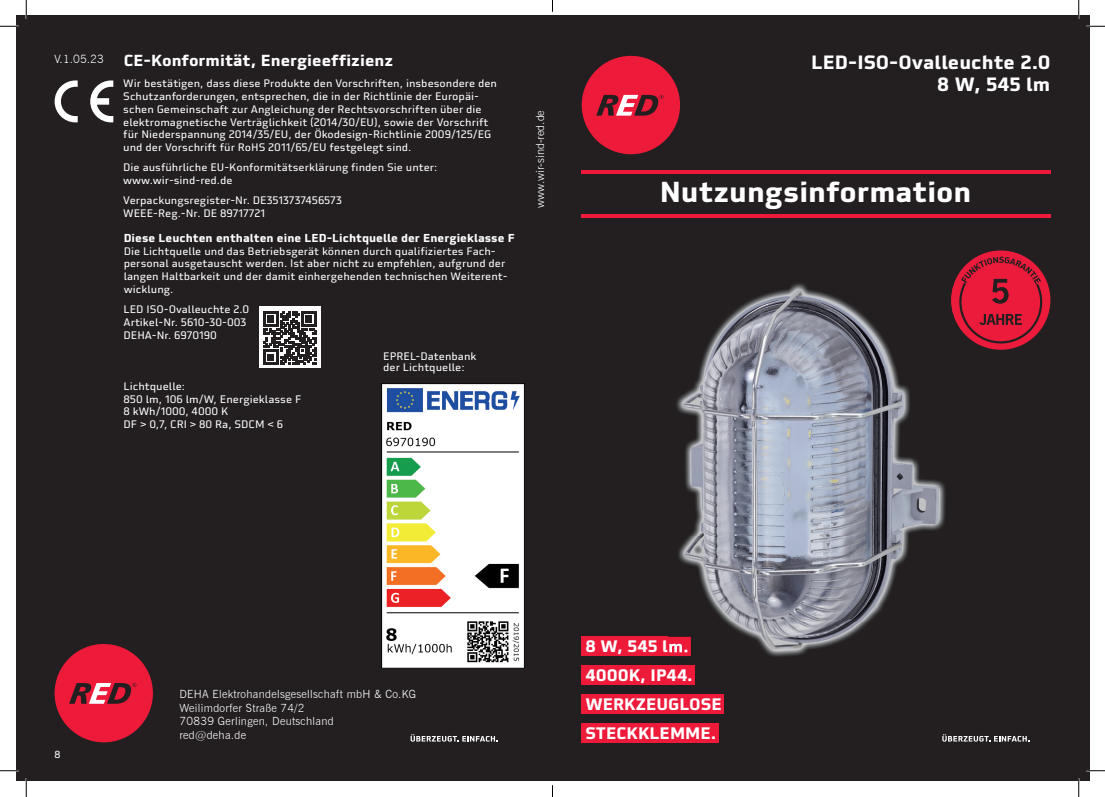
<style>
.page{position:relative;width:1105px;height:797px;background:#fff}
.page>*{position:absolute;margin:0;border:0;box-sizing:border-box;transform-origin:0 0}
.t1{font:700 28.25px "Utility OT";color:#fff}
.t2{font:700 18.75px/22.6px "Utility OT";color:#fff;text-align:right}
.t3{font:700 16.25px/28.8px "Utility OT";color:#fff}
.t4{font:700 15.62px "Utility OT";color:#fff}
.t5{font:300 11.5px "News Gothic BT";color:#fff}
.t6{font:300 11.25px/13.5px "News Gothic BT";letter-spacing:.025em;color:#fff}
.t7{font:700 11.25px "Utility OT";color:#fff}
.t8{font:300 11.25px "News Gothic BT";color:#fff}
.t9{font:10.62px/12.8px "Utility OT";color:#fff}
.t10{font:10px "Utility OT";color:#fff}
</style>
<div class="page">
<div style="left:16px;top:16px;width:1073px;height:765px;background:#231f20"></div>
<div style="left:582px;top:56px;width:98px;height:98px;background:#ed1a3a;border-radius:50%"></div>
<svg style="left:596px;top:95px;width:68px;height:21px"></svg>
<div style="left:55px;top:644px;width:98px;height:98px;background:#ed1a3a;border-radius:50%"></div>
<svg style="left:69px;top:683px;width:67px;height:20px"></svg>
<hr style="left:581px;top:170px;width:469px;height:3px;background:#ed1a3a">
<hr style="left:581px;top:214px;width:469px;height:3px;background:#ed1a3a">
<svg style="left:942px;top:734px;width:87px;height:7px"></svg>
<svg style="left:411px;top:734px;width:87px;height:7px"></svg>
<div style="left:581px;top:637px;width:110px;height:19px;background:#ed1a3a"></div>
<div style="left:581px;top:665px;width:114px;height:19px;background:#ed1a3a"></div>
<div style="left:581px;top:694px;width:142px;height:19px;background:#ed1a3a"></div>
<div style="left:581px;top:723px;width:137px;height:19px;background:#ed1a3a"></div>
<div style="left:951px;top:250px;width:99px;height:100px;background:#ec1b3b;border-radius:50%"></div>
<svg style="left:953px;top:257px;width:91px;height:92px"></svg>
<svg style="left:90px;top:80px;width:23px;height:42px"></svg>
<svg style="left:55px;top:80px;width:23px;height:42px"></svg>
<img style="left:381px;top:383px;width:143px;height:285px">
<img style="left:668px;top:283px;width:278px;height:374px">
<img style="left:668px;top:637px;width:23px;height:19px">
<img style="left:951px;top:287px;width:2px;height:26px">
<img style="left:668px;top:640px;width:19px;height:14px">
<div style="left:259px;top:306px;width:62px;height:62px;background:#fff"></div>
<svg style="left:263px;top:312px;width:53px;height:52px"></svg>
<svg style="left:0;top:25px;width:19px;height:2px"></svg>
<svg style="left:1086px;top:25px;width:19px;height:2px"></svg>
<svg style="left:0;top:770px;width:19px;height:1px"></svg>
<svg style="left:1086px;top:770px;width:19px;height:1px"></svg>
<svg style="left:25px;top:0;width:2px;height:19px"></svg>
<svg style="left:25px;top:778px;width:2px;height:19px"></svg>
<svg style="left:1078px;top:0;width:1px;height:19px"></svg>
<svg style="left:1078px;top:778px;width:1px;height:19px"></svg>
<svg style="left:552px;top:785px;width:1px;height:12px"></svg>
<p class="t5" style="left:55px;top:52px;width:51px">V.1.05.23</p>
<h3 class="t4" style="left:124px;top:51px;width:271px">CE-Konformität, Energieeffizienz</h3>
<p class="t9" style="left:123px;top:77px;width:375px">Wir bestätigen, dass diese Produkte den Vorschriften, insbesondere den Schutzanforderungen, entsprechen, die in der Richtlinie der Europäi&shy;schen Gemeinschaft zur Angleichung der Rechtsvorschriften über die elektromagnetische Verträglichkeit (2014/30/EU), sowie der Vorschrift für Niederspannung 2014/35/EU, der Ökodesign-Richtlinie 2009/125/EG und der Vorschrift für RoHS 2011/65/EU festgelegt sind.</p>
<p class="t9" style="left:123px;top:161px;width:316px">Die ausführliche EU-Konformitätserklärung finden Sie unter: www.wir-sind-red.de</p>
<p class="t9" style="left:123px;top:194px;width:220px">Verpackungsregister-Nr. DE3513737456573<br>WEEE-Reg.-Nr. DE 89717721</p>
<p class="t7" style="left:124px;top:231px;width:393px">Diese Leuchten enthalten eine LED-Lichtquelle der Energieklasse F</p>
<p class="t9" style="left:124px;top:244px;width:385px">Die Lichtquelle und das Betriebsgerät können durch qualifiziertes Fach&shy;personal ausgetauscht werden. Ist aber nicht zu empfehlen, aufgrund der langen Haltbarkeit und der damit einhergehenden technischen Weiterent&shy;wicklung.</p>
<p class="t9" style="left:124px;top:303px;width:127px">LED ISO-Ovalleuchte 2.0<br>Artikel-Nr. 5610-30-003<br>DEHA-Nr. 6970190</p>
<p class="t9" style="left:124px;top:380px;width:179px">Lichtquelle:<br>850 lm, 106 lm/W, Energieklasse F<br>8 kWh/1000, 4000 K<br>DF &gt; 0,7, CRI &gt; 80 Ra, SDCM &lt; 6</p>
<p class="t9" style="left:383px;top:350px;width:95px;line-height:11.6px">EPREL-Datenbank der Lichtquelle:</p>
<p class="t8" style="left:533px;top:208px;width:99px;rotate:-90deg">www.wir-sind-red.de</p>
<h2 class="t2" style="left:811px;top:51px;width:241px">LED-ISO-Ovalleuchte 2.0<br>8 W, 545 lm</h2>
<h1 class="t1" style="left:660px;top:174px;width:313px">Nutzungsinformation</h1>
<p class="t10" style="left:55px;top:748px;width:8px">8</p>
<p class="t6" style="left:179px;top:687px;width:238px">DEHA Elektrohandelsgesellschaft mbH &amp; Co.KG<br>Weilimdorfer Straße 74/2<br>70839 Gerlingen, Deutschland<br>red@deha.de</p>
<h3 class="t3" style="left:585px;top:632px;width:138px">8 W, 545 lm.<br>4000K, IP44.<br>WERKZEUGLOSE<br>STECKKLEMME.</h3>
</div>
